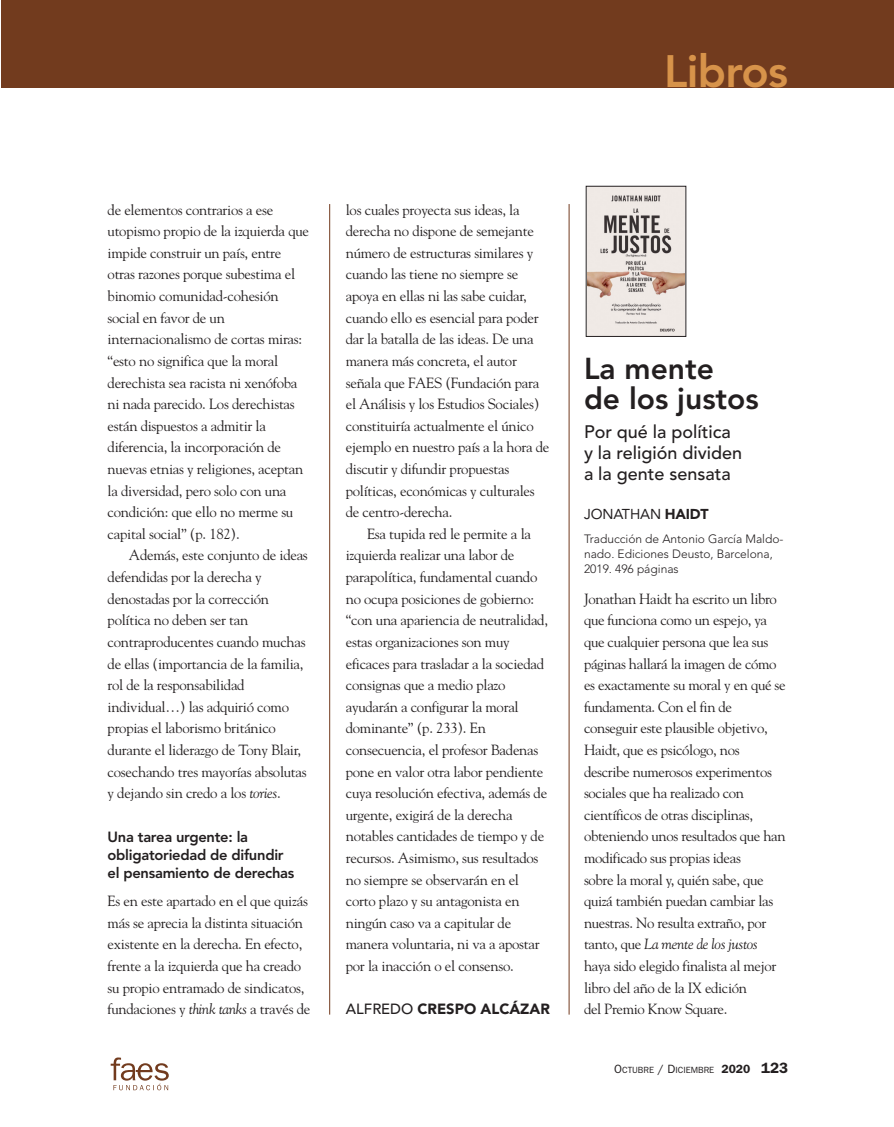
<style>
.page{position:relative;width:894px;height:1127px;background:#fff}
.page>*{position:absolute;margin:0;border:0;box-sizing:border-box;transform-origin:0 0}
.t1{font:800 45px "Avenir";letter-spacing:-.015em;color:#d7934a}
.t2{font:800 30px/30px "Avenir";color:#231f20}
.t3{font:500 18px/21px "Avenir";color:#231f20}
.t4{font:14.7px/21.6px "Goudy";letter-spacing:-.02em;color:#231f20}
.t5{font:800 14.7px/18px "Avenir";letter-spacing:-.02em;color:#231f20}
.t6{font:900 14.7px "Avenir";color:#231f20}
.t7{font:14.25px "Avenir";letter-spacing:-.01em;color:#231f20}
.t8{font:300 12px/15px "Avenir";color:#231f20}
.t9{font:9px "Franklin Gothic";color:#231f20}
.s1{font-style:italic}
.s2{font-weight:500}
.s3{font-weight:900}
.s4{font-size:12px}
.s5{font-weight:600;font-size:12px}
.s6{font-weight:600;font-size:15px}
</style>
<div class="page">
<svg style="left:111px;top:1057px;width:58px;height:33px"></svg>
<hr style="left:329px;top:204px;width:1px;height:810px;background:#723b1e">
<hr style="left:569px;top:204px;width:1px;height:810px;background:#723b1e">
<div style="left:1px;top:0;width:893px;height:88px;background:#723b1e"></div>
<img style="left:588px;top:188px;width:96px;height:146px">
<h1 class="t1" style="left:664px;top:53px;width:126px">Libros</h1>
<p class="t4" style="left:108px;top:200px;width:203px">de elementos contrarios a ese utopismo propio de la izquierda que impide construir un país, entre otras razones porque subestima el binomio comunidad-cohesión social en favor de un internacionalismo de cortas miras: “esto no significa que la moral derechista sea racista ni xenófoba ni nada parecido. Los derechistas están dispuestos a admitir la diferencia, la incorporación de nuevas etnias y religiones, aceptan la diversidad, pero solo con una condición: que ello no merme su capital social” (p. 182).</p>
<p class="t4" style="left:108px;top:545px;width:202px;text-indent:21px">Además, este conjunto de ideas defendidas por la derecha y denostadas por la corrección política no deben ser tan contraproducentes cuando muchas de ellas (importancia de la familia, rol de la responsabilidad individual…) las adquirió como propias el laborismo británico durante el liderazgo de Tony Blair, cosechando tres mayorías absolutas y dejando sin credo a los <span class="s1">tories</span>.</p>
<p class="t5" style="left:108px;top:829px;width:188px">Una tarea urgente: la obligatoriedad de difundir el pensamiento de derechas</p>
<p class="t4" style="left:108px;top:891px;width:204px">Es en este apartado en el que quizás más se aprecia la distinta situación existente en la derecha. En efecto, frente a la izquierda que ha creado su propio entramado de sindicatos, fundaciones y <span class="s1">think tanks</span> a través de</p>
<p class="t4" style="left:346px;top:200px;width:205px">los cuales proyecta sus ideas, la derecha no dispone de semejante número de estructuras similares y cuando las tiene no siempre se apoya en ellas ni las sabe cuidar, cuando ello es esencial para poder dar la batalla de las ideas. De una manera más concreta, el autor señala que FAES (Fundación para el Análisis y los Estudios Sociales) constituiría actualmente el único ejemplo en nuestro país a la hora de discutir y difundir propuestas políticas, económicas y culturales de centro-derecha.</p>
<p class="t4" style="left:346px;top:524px;width:204px;text-indent:21px">Esa tupida red le permite a la izquierda realizar una labor de parapolítica, fundamental cuando no ocupa posiciones de gobierno: “con una apariencia de neutralidad, estas organizaciones son muy eficaces para trasladar a la sociedad consignas que a medio plazo ayudarán a configurar la moral dominante” (p. 233). En consecuencia, el profesor Badenas pone en valor otra labor pendiente cuya resolución efectiva, además de urgente, exigirá de la derecha notables cantidades de tiempo y de recursos. Asimismo, sus resultados no siempre se observarán en el corto plazo y su antagonista en ningún caso va a capitular de manera voluntaria, ni va a apostar por la inacción o el consenso.</p>
<p class="t6" style="left:346px;top:1003px;width:205px"><span class="s2">ALFREDO</span> CRESPO ALCÁZAR</p>
<h2 class="t2" style="left:584px;top:355px;width:176px">La mente<br>de los justos</h2>
<p class="t3" style="left:584px;top:423px;width:160px">Por qué la política y la religión dividen a la gente sensata</p>
<p class="t7" style="left:584px;top:508px;width:126px">JONATHAN <span class="s3">HAIDT</span></p>
<p class="t8" style="left:584px;top:532px;width:201px">Traducción de Antonio García Maldo&shy;nado. Ediciones Deusto, Barcelona,<br>2019. 496 páginas</p>
<p class="t4" style="left:584px;top:589px;width:203px">Jonathan Haidt ha escrito un libro que funciona como un espejo, ya que cualquier persona que lea sus páginas hallará la imagen de cómo es exactamente su moral y en qué se fundamenta. Con el fin de conseguir este plausible objetivo,<br>Haidt, que es psicólogo, nos describe numerosos experimentos sociales que ha realizado con científicos de otras disciplinas, obteniendo unos resultados que han modificado sus propias ideas<br>sobre la moral y, quién sabe, que quizá también puedan cambiar las nuestras. No resulta extraño, por tanto, que <span class="s1">La mente de los justos </span>haya sido elegido finalista al mejor libro del año de la IX edición<br>del Premio Know Square.</p>
<p class="t9" style="left:614px;top:1067px;width:175px"><span class="s4">O</span>CTUBRE <span class="s4">/ D</span>ICIEMBRE <span class="s5">2020</span> <span class="s6">123</span></p>
</div>
